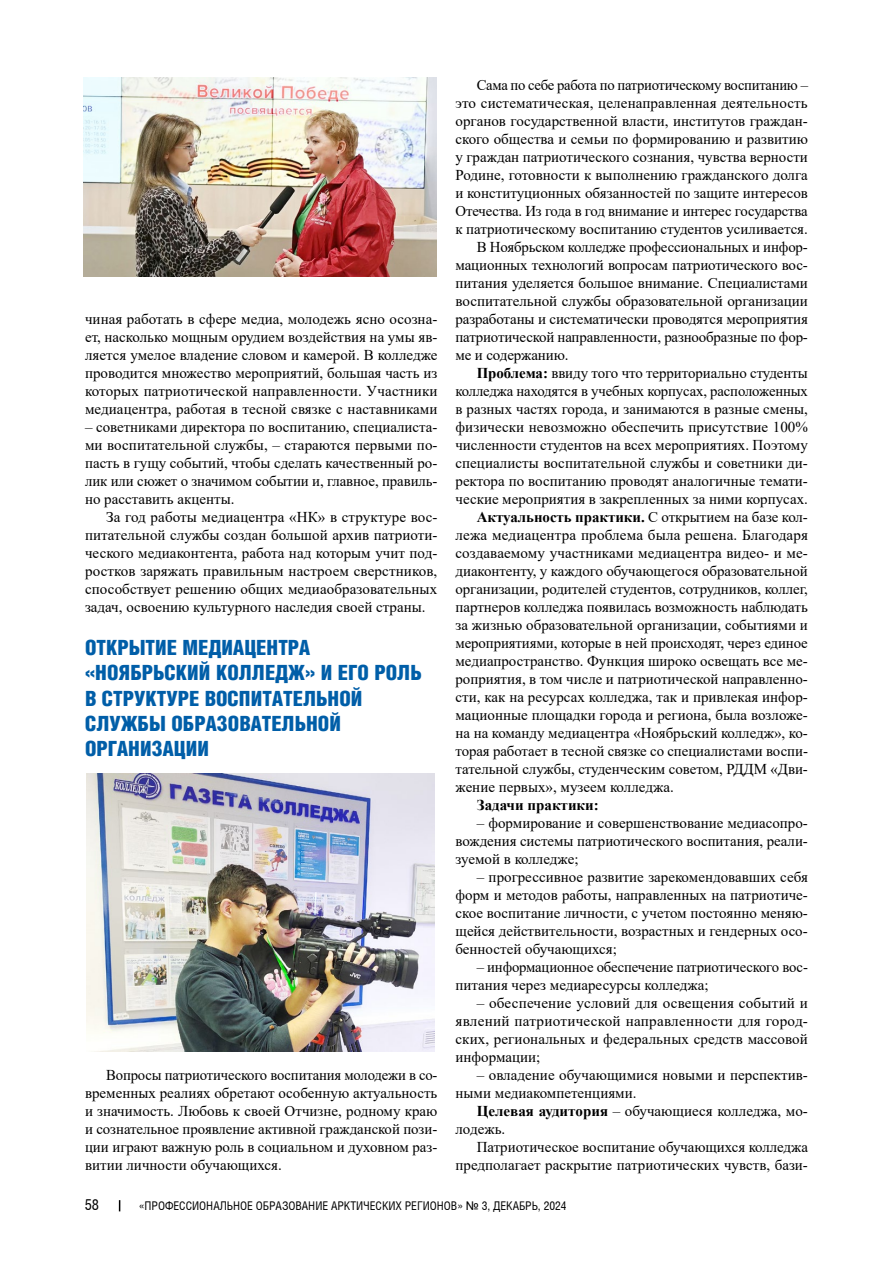
<style>
.page{position:relative;width:893px;height:1263px;background:#fff}
.page>*{position:absolute;margin:0;border:0;box-sizing:border-box;transform-origin:0 0}
.t1{font:900 21px/25.2px "Helios Cond";color:#005ea8}
.t2{font:15px/18px "Times New Roman";color:#000;text-align:justify}
.t3{font:700 15px "Times New Roman";letter-spacing:-.005em;color:#000}
.t4{font:15px "Times New Roman";letter-spacing:-.02em;color:#000}
.t5{font:15px "Helios Cond";color:#000}
.t6{font:12px "Helios Cond";color:#000}
.s1{font-weight:700}
.s2{font-weight:400}
.s3{font-family:"Arial"}
</style>
<div class="page">
<img style="left:84px;top:78px;width:353px;height:198px">
<img style="left:86px;top:774px;width:349px;height:277px">
<p class="t2" style="left:85px;top:310px;width:354px">чиная работать в сфере медиа, молодежь ясно осозна&shy;ет, насколько мощным орудием воздействия на умы яв&shy;ляется умелое владение словом и камерой. В колледже проводится множество мероприятий, большая часть из которых патриотической направленности. Участники медиацентра, работая в тесной связке с наставниками</p>
<p class="t2" style="left:85px;top:418px;width:354px">– советниками директора по воспитанию, специалиста&shy;ми воспитательной службы, – стараются первыми по&shy;пасть в гущу событий, чтобы сделать качественный ро&shy;лик или сюжет о значимом событии и, главное, правиль&shy;но расставить акценты.</p>
<p class="t2" style="left:85px;top:508px;width:354px;text-indent:21px">За год работы медиацентра «НК» в структуре вос&shy;питательной службы создан большой архив патриоти&shy;ческого медиаконтента, работа над которым учит под&shy;ростков заряжать правильным настроем сверстников, способствует решению общих медиаобразовательных задач, освоению культурного наследия своей страны.</p>
<h1 class="t1" style="left:85px;top:635px;width:338px">ОТКРЫТИЕ МЕДИАЦЕНТРА «НОЯБРЬСКИЙ КОЛЛЕДЖ» И ЕГО РОЛЬ<br>В СТРУКТУРЕ ВОСПИТАТЕЛЬНОЙ<br>СЛУЖБЫ ОБРАЗОВАТЕЛЬНОЙ<br>ОРГАНИЗАЦИИ</h1>
<p class="t2" style="left:85px;top:1066px;width:354px;text-indent:21px">Вопросы патриотического воспитания молодежи в со&shy;временных реалиях обретают особенную актуальность и значимость. Любовь к своей Отчизне, родному краю и сознательное проявление активной гражданской пози&shy;ции играют важную роль в социальном и духовном раз&shy;витии личности обучающихся.</p>
<p class="t4" style="left:477px;top:74px;width:333px">Сама по себе работа по патриотическому воспитанию –</p>
<p class="t2" style="left:455px;top:94px;width:354px">это систематическая, целенаправленная деятельность</p>
<p class="t2" style="left:455px;top:112px;width:354px">органов государственной власти, институтов граждан-</p>
<p class="t2" style="left:455px;top:130px;width:354px">ского общества и семьи по формированию и развитию</p>
<p class="t2" style="left:455px;top:148px;width:354px">у граждан патриотического сознания, чувства верности</p>
<p class="t2" style="left:455px;top:166px;width:354px">Родине, готовности к выполнению гражданского долга</p>
<p class="t2" style="left:455px;top:184px;width:354px">и конституционных обязанностей по защите интересов</p>
<p class="t2" style="left:455px;top:202px;width:354px">Отечества. Из года в год внимание и интерес государства</p>
<p class="t2" style="left:455px;top:220px;width:354px">к патриотическому воспитанию студентов усиливается.</p>
<p class="t2" style="left:477px;top:238px;width:333px">В Ноябрьском колледже профессиональных и инфор-</p>
<p class="t2" style="left:455px;top:256px;width:354px">мационных технологий вопросам патриотического вос-</p>
<p class="t2" style="left:455px;top:274px;width:354px">питания уделяется большое внимание. Специалистами</p>
<p class="t2" style="left:455px;top:292px;width:354px">воспитательной службы образовательной организации</p>
<p class="t2" style="left:455px;top:310px;width:354px">разработаны и систематически проводятся мероприятия</p>
<p class="t2" style="left:455px;top:328px;width:354px">патриотической направленности, разнообразные по фор-</p>
<p class="t2" style="left:455px;top:346px;width:114px">ме и содержанию.</p>
<p class="t2" style="left:477px;top:364px;width:333px"><span class="s1">Проблема:</span> ввиду того что территориально студенты</p>
<p class="t2" style="left:455px;top:382px;width:354px">колледжа находятся в учебных корпусах, расположенных</p>
<p class="t2" style="left:455px;top:400px;width:354px">в разных частях города, и занимаются в разные смены,</p>
<p class="t2" style="left:455px;top:418px;width:354px">физически невозможно обеспечить присутствие 100%</p>
<p class="t2" style="left:455px;top:436px;width:354px">численности студентов на всех мероприятиях. Поэтому</p>
<p class="t2" style="left:455px;top:454px;width:354px">специалисты воспитательной службы и советники ди-</p>
<p class="t2" style="left:455px;top:472px;width:354px">ректора по воспитанию проводят аналогичные темати-</p>
<p class="t2" style="left:455px;top:490px;width:354px">ческие мероприятия в закрепленных за ними корпусах.</p>
<p class="t3" style="left:477px;top:506px;width:333px">Актуальность практики. <span class="s2">С открытием на базе кол-</span></p>
<p class="t2" style="left:455px;top:526px;width:354px">лежа медиацентра проблема была решена. Благодаря</p>
<p class="t2" style="left:455px;top:544px;width:354px">создаваемому участниками медиацентра видео- и ме-</p>
<p class="t2" style="left:455px;top:562px;width:354px">диаконтенту, у каждого обучающегося образовательной</p>
<p class="t2" style="left:455px;top:580px;width:354px">организации, родителей студентов, сотрудников, коллег,</p>
<p class="t2" style="left:455px;top:598px;width:354px">партнеров колледжа появилась возможность наблюдать</p>
<p class="t2" style="left:455px;top:616px;width:354px">за жизнью образовательной организации, событиями и</p>
<p class="t2" style="left:455px;top:634px;width:354px">мероприятиями, которые в ней происходят, через единое</p>
<p class="t2" style="left:455px;top:652px;width:354px">медиапространство. Функция широко освещать все ме-</p>
<p class="t2" style="left:455px;top:670px;width:354px">роприятия, в том числе и патриотической направленно-</p>
<p class="t2" style="left:455px;top:688px;width:354px">сти, как на ресурсах колледжа, так и привлекая инфор-</p>
<p class="t2" style="left:455px;top:706px;width:354px">мационные площадки города и региона, была возложе-</p>
<p class="t2" style="left:455px;top:724px;width:354px">на на команду медиацентра «Ноябрьский колледж», ко-</p>
<p class="t2" style="left:455px;top:742px;width:354px">торая работает в тесной связке со специалистами воспи-</p>
<p class="t2" style="left:455px;top:760px;width:354px">тательной службы, студенческим советом, РДДМ «Дви-</p>
<p class="t2" style="left:455px;top:778px;width:220px">жение первых», музеем колледжа.</p>
<p class="t3" style="left:477px;top:794px;width:124px">Задачи практики:</p>
<p class="t2" style="left:455px;top:814px;width:354px;text-indent:21px">– формирование и совершенствование медиасопро&shy;вождения системы патриотического воспитания, реали&shy;зуемой в колледже;</p>
<p class="t2" style="left:455px;top:868px;width:354px;text-indent:21px">– прогрессивное развитие зарекомендовавших себя форм и методов работы, направленных на патриотиче&shy;ское воспитание личности, с учетом постоянно меняю&shy;щейся действительности, возрастных и гендерных осо&shy;бенностей обучающихся;</p>
<p class="t2" style="left:455px;top:958px;width:354px;text-indent:21px">– информационное обеспечение патриотического вос&shy;питания через медиаресурсы колледжа;</p>
<p class="t2" style="left:455px;top:994px;width:354px;text-indent:21px">– обеспечение условий для освещения событий и явлений патриотической направленности для город&shy;ских, региональных и федеральных средств массовой информации;</p>
<p class="t2" style="left:455px;top:1066px;width:354px;text-indent:21px">– овладение обучающимися новыми и перспектив&shy;ными медиакомпетенциями.</p>
<p class="t2" style="left:455px;top:1102px;width:354px;text-indent:21px"><span class="s1">Целевая аудитория</span> – обучающиеся колледжа, мо&shy;лодежь.</p>
<p class="t2" style="left:455px;top:1138px;width:354px;text-align:right">Патриотическое воспитание обучающихся колледжа предполагает раскрытие патриотических чувств, бази-</p>
<p class="t5" style="left:85px;top:1196px;width:16px">58</p>
<p class="t6" style="left:139px;top:1199px;width:429px">«ПРОФЕССИОНАЛЬНОЕ ОБРАЗОВАНИЕ АРКТИЧЕСКИХ РЕГИОНОВ» <span class="s3">№</span> 3, ДЕКАБРЬ, 2024</p>
</div>
